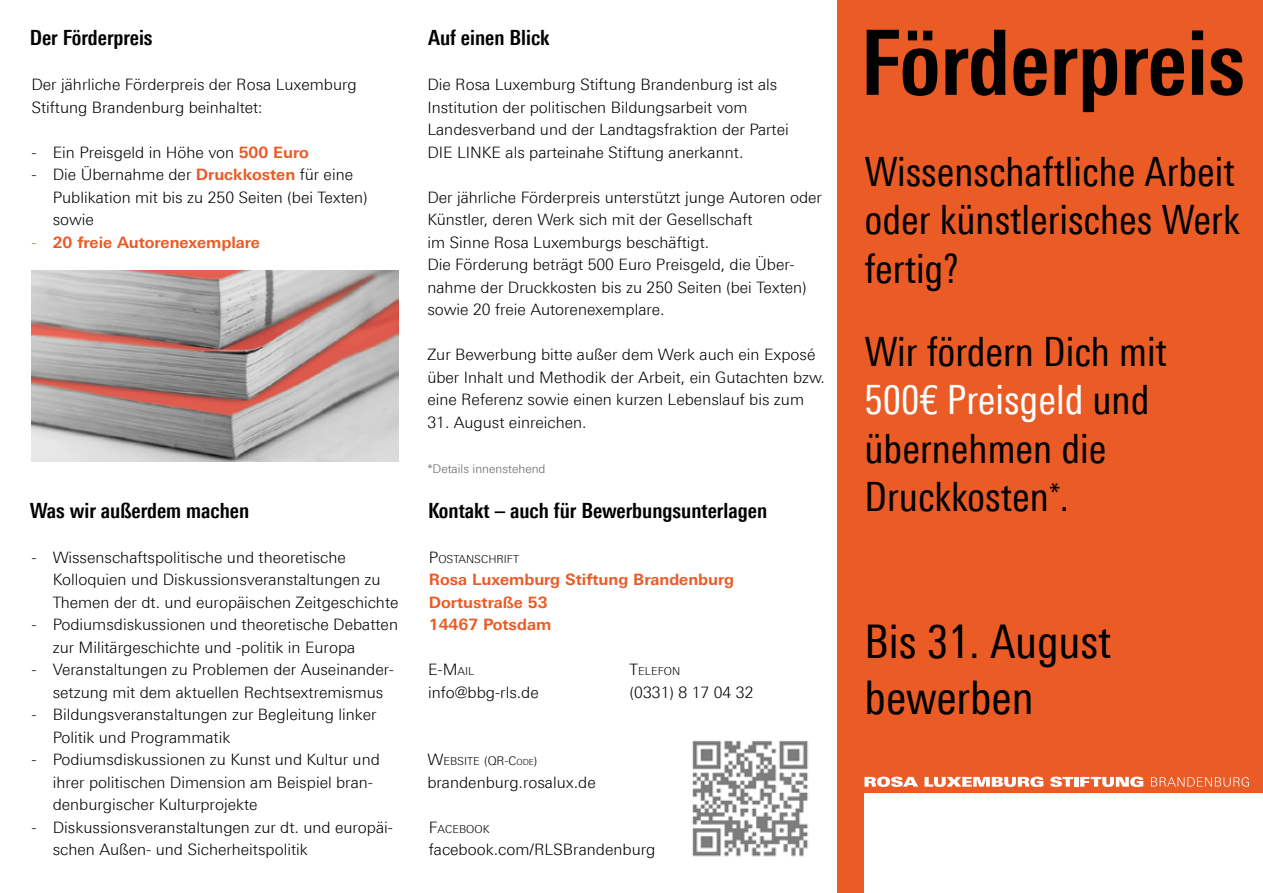
<style>
.page{position:relative;width:1263px;height:893px;background:#fff}
.page>*{position:absolute;margin:0;border:0;box-sizing:border-box;transform-origin:0 0}
.t1{font:700 90px "Linotype Univers 620 Cn";color:#000}
.t2{font:46.5px/55.8px "Linotype Univers 420 Cn";color:#000}
.t3{font:40.5px/48.6px "Linotype Univers 420 Cn";color:#000}
.t4{font:700 21px "Linotype Univers 620 Cn";color:#000}
.t5{font:300 15.75px/22.5px "Linotype Univers 330";color:#000}
.t6{font:700 15.75px/22.5px "Linotype Univers 630";color:#eb5b25}
.t7{font:300 12px "Linotype Univers 330";color:#676462}
.t8{font:300 10.95px "Linotype Univers 330";color:#000}
.s1{font-family:"Linotype Univers 630";font-weight:700;color:#eb5b25}
.s2{font-family:"Linotype Univers 330";font-weight:300}
.s3{font-size:15.75px}
.s4{font-style:inherit}
.s5{font-size:10.95px}
.s6{font-size:12px}
.s7{font-size:8.4px}
.s8{color:#fff}
</style>
<div class="page">
<div style="left:838px;top:0;width:425px;height:893px;background:#eb5b25"></div>
<img style="left:31px;top:270px;width:368px;height:192px">
<img style="left:692px;top:740px;width:116px;height:117px">
<div style="left:864px;top:793px;width:399px;height:100px;background:#fff"></div>
<svg style="left:864px;top:777px;width:54px;height:10px"></svg>
<svg style="left:924px;top:777px;width:119px;height:10px"></svg>
<svg style="left:1050px;top:777px;width:23px;height:10px"></svg>
<hr style="left:1074px;top:777px;width:4px;height:10px;background:#fff">
<svg style="left:1080px;top:777px;width:63px;height:10px"></svg>
<svg style="left:1151px;top:777px;width:98px;height:10px"></svg>
<h3 class="t4" style="left:30px;top:25px;width:124px">Der Förderpreis</h3>
<h3 class="t4" style="left:428px;top:25px;width:123px">Auf einen Blick</h3>
<p class="t5" style="left:31px;top:73px;width:327px">Der jährliche Förderpreis der Rosa Luxemburg<br>Stiftung Brandenburg beinhaltet:</p>
<p class="t5" style="left:427px;top:73px;width:363px">Die Rosa Luxemburg Stiftung Brandenburg ist als Institution der politischen Bildungsarbeit vom Landesverband und der Landtagsfraktion der Partei DIE LINKE als parteinahe Stiftung anerkannt.</p>
<p class="t5" style="left:427px;top:186px;width:396px">Der jährliche Förderpreis unterstützt junge Autoren oder Künstler, deren Werk sich mit der Gesellschaft<br>im Sinne Rosa Luxemburgs beschäftigt.<br>Die Förderung beträgt 500 Euro Preisgeld, die Über&shy;nahme der Druckkosten bis zu 250 Seiten (bei Texten) sowie 20 freie Autorenexemplare.</p>
<p class="t5" style="left:427px;top:343px;width:399px">Zur Bewerbung bitte außer dem Werk auch ein Exposé über Inhalt und Methodik der Arbeit, ein Gutachten bzw. eine Referenz sowie einen kurzen Lebenslauf bis zum</p>
<p class="t5" style="left:427px;top:411px;width:161px">31. August einreichen.</p>
<p class="t7" style="left:427px;top:461px;width:120px">*Details innenstehend</p>
<p class="t5" style="left:31px;top:141px;width:279px">- Ein Preisgeld in Höhe von <span class="s1">500 Euro</span></p>
<p class="t5" style="left:53px;top:163px;width:317px;text-indent:-21px">- Die Übernahme der <span class="s1">Druckkosten</span> für eine<br>Publikation mit bis zu 250 Seiten (bei Texten) sowie</p>
<p class="t6" style="left:31px;top:231px;width:230px"><span class="s2">-</span> 20 freie Autorenexemplare</p>
<h3 class="t4" style="left:30px;top:498px;width:221px">Was wir außerdem machen</h3>
<p class="t5" style="left:53px;top:546px;width:347px;text-indent:-21px">- Wissenschaftspolitische und theoretische<br>Kolloquien und Diskussionsveranstaltungen zu<br>Themen der dt. und europäischen Zeitgeschichte</p>
<p class="t5" style="left:53px;top:613px;width:347px;text-indent:-21px">- Podiumsdiskussionen und theoretische Debatten zur Militärgeschichte und -politik in Europa</p>
<p class="t5" style="left:53px;top:658px;width:343px;text-indent:-21px">- Veranstaltungen zu Problemen der Auseinander&shy;setzung mit dem aktuellen Rechtsextremismus</p>
<p class="t5" style="left:53px;top:703px;width:325px;text-indent:-21px">- Bildungsveranstaltungen zur Begleitung linker<br>Politik und Programmatik</p>
<p class="t5" style="left:53px;top:748px;width:329px;text-indent:-21px">- Podiumsdiskussionen zu Kunst und Kultur und ihrer politischen Dimension am Beispiel bran&shy;denburgischer Kulturprojekte</p>
<p class="t5" style="left:53px;top:816px;width:342px;text-indent:-21px">- Diskussionsveranstaltungen zur dt. und europäi&shy;schen Außen- und Sicherheitspolitik</p>
<h3 class="t4" style="left:428px;top:498px;width:341px">Kontakt – auch für Bewerbungsunterlagen</h3>
<p class="t8" style="left:429px;top:552px;width:92px"><span class="s3">P</span>OSTANSCHRIFT</p>
<p class="t6" style="left:429px;top:568px;width:307px">Rosa Luxemburg Stiftung Brandenburg<br>Dortustraße 53<br>14467 Potsdam</p>
<p class="t5" style="left:428px;top:658px;width:112px"><span class="s4">E-M</span><span class="s5">AIL </span>info@bbg-rls.de</p>
<p class="t8" style="left:630px;top:665px;width:52px"><span class="s3">T</span>ELEFON</p>
<p class="t5" style="left:630px;top:681px;width:125px">(0331) 8 17 04 32</p>
<p class="t8" style="left:427px;top:755px;width:112px"><span class="s3">W</span>EBSITE <span class="s6">(QR-C</span><span class="s7">ODE</span><span class="s6">)</span></p>
<p class="t5" style="left:427px;top:771px;width:170px">brandenburg.rosalux.de</p>
<p class="t8" style="left:429px;top:822px;width:62px"><span class="s3">F</span>ACE BOOK</p>
<p class="t5" style="left:429px;top:838px;width:228px">facebook.com/RLSBrandenburg</p>
<h1 class="t1" style="left:860px;top:9px;width:386px">Förderpreis</h1>
<h3 class="t3" style="left:864px;top:147px;width:377px;text-align:justify">Wissenschaftliche Arbeit oder künstlerisches Werk fertig?</h3>
<h3 class="t3" style="left:864px;top:327px;width:304px">Wir fördern Dich mit<br><span class="s8">500€ Preisgeld</span> und übernehmen die<br>Druckkosten<sup>*</sup>.</h3>
<h2 class="t2" style="left:864px;top:613px;width:248px">Bis 31. August bewerben</h2>
</div>
